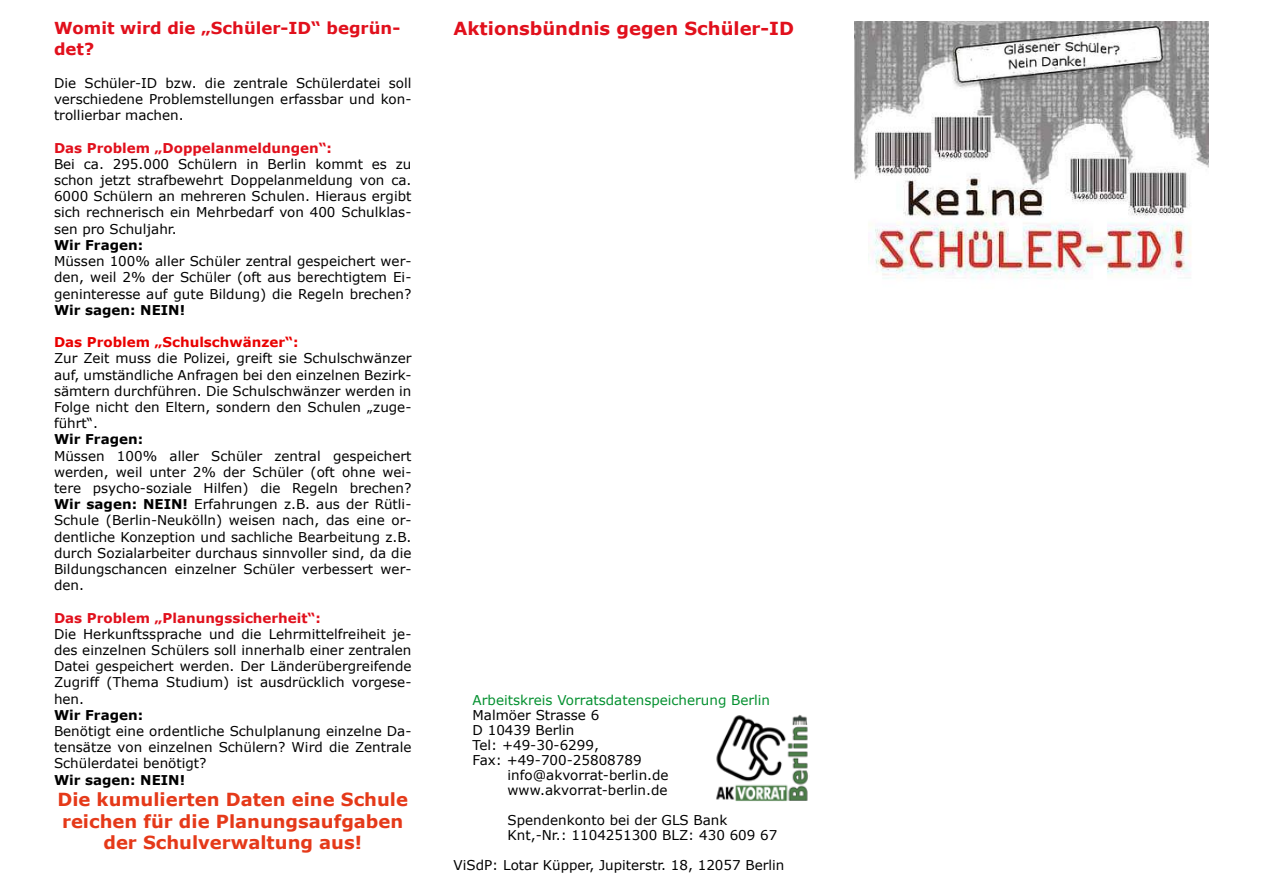
<style>
.page{position:relative;width:1263px;height:893px;background:#fff}
.page>*{position:absolute;margin:0;border:0;box-sizing:border-box;transform-origin:0 0}
.t1{font:700 18px/21.6px "Verdana";color:#e53919;text-align:center}
.t2{font:700 18px "Verdana";color:#e1101c}
.t3{font:700 16.5px/21.6px "Verdana";color:#e1101c}
.t4{font:13.5px/16.2px "Verdana";color:#000;text-align:justify}
.t5{font:700 13.5px "Verdana";color:#e1101c}
.t6{font:700 13.5px "Verdana";color:#000}
.t7{font:13.5px "Verdana";color:#03902f}
.t8{font:700 13.5px "Verdana";color:#e90000}
.s1{font-weight:700}
</style>
<div class="page">
<img style="left:716px;top:714px;width:92px;height:87px">
<img style="left:854px;top:21px;width:355px;height:258px">
<p class="t3" style="left:54px;top:17px;width:348px">Womit wird die „Schüler-ID“ begrün&shy;det?</p>
<p class="t4" style="left:54px;top:75px;width:359px">Die Schüler-ID bzw. die zentrale Schülerdatei soll verschiedene Problemstellungen erfassbar und kon&shy;trollierbar machen.</p>
<p class="t5" style="left:54px;top:139px;width:280px">Das Problem „Doppelanmeldungen“:</p>
<p class="t4" style="left:54px;top:156px;width:359px">Bei ca. 295.000 Schülern in Berlin kommt es zu schon jetzt strafbewehrt Doppelanmeldung von ca.<br>6000 Schülern an mehreren Schulen. Hieraus ergibt sich rechnerisch ein Mehrbedarf von 400 Schulklas&shy;sen pro Schuljahr.</p>
<p class="t6" style="left:54px;top:236px;width:91px">Wir Fragen:</p>
<p class="t4" style="left:54px;top:253px;width:359px">Müssen 100% aller Schüler zentral gespeichert wer&shy;den, weil 2% der Schüler (oft aus berechtigtem Ei&shy;geninteresse auf gute Bildung) die Regeln brechen?</p>
<p class="t6" style="left:54px;top:301px;width:133px">Wir sagen: NEIN!</p>
<p class="t8" style="left:54px;top:333px;width:246px">Das Problem „Schulschwänzer“:</p>
<p class="t4" style="left:54px;top:350px;width:359px">Zur Zeit muss die Polizei, greift sie Schulschwänzer auf, umständliche Anfragen bei den einzelnen Bezirk&shy;sämtern durchführen. Die Schulschwänzer werden in Folge nicht den Eltern, sondern den Schulen „zuge&shy;führt“.</p>
<p class="t6" style="left:54px;top:431px;width:91px">Wir Fragen:</p>
<p class="t4" style="left:54px;top:448px;width:359px">Müssen 100% aller Schüler zentral gespeichert werden, weil unter 2% der Schüler (oft ohne wei&shy;tere psycho-soziale Hilfen) die Regeln brechen?<br><span class="s1">Wir sagen: NEIN!</span> Erfahrungen z.B. aus der Rütli-Schule (Berlin-Neukölln) weisen nach, das eine or&shy;dentliche Konzeption und sachliche Bearbeitung z.B. durch Sozialarbeiter durchaus sinnvoller sind, da die Bildungschancen einzelner Schüler verbessert wer&shy;den.</p>
<p class="t5" style="left:54px;top:609px;width:268px">Das Problem „Planungssicherheit“:</p>
<p class="t4" style="left:54px;top:626px;width:359px">Die Herkunftssprache und die Lehrmittelfreiheit je&shy;des einzelnen Schülers soll innerhalb einer zentralen Datei gespeichert werden. Der Länderübergreifende Zugriff (Thema Studium) ist ausdrücklich vorgese&shy;hen.</p>
<p class="t6" style="left:54px;top:706px;width:91px">Wir Fragen:</p>
<p class="t4" style="left:54px;top:723px;width:359px">Benötigt eine ordentliche Schulplanung einzelne Da&shy;tensätze von einzelnen Schülern? Wird die Zentrale Schülerdatei benötigt?</p>
<p class="t6" style="left:54px;top:771px;width:133px">Wir sagen: NEIN!</p>
<h1 class="t1" style="left:57px;top:789px;width:352px">Die kumulierten Daten eine Schule reichen für die Planungsaufgaben der Schulverwaltung aus!</h1>
<h1 class="t2" style="left:454px;top:17px;width:342px">Aktionsbündnis gegen Schüler-ID</h1>
<p class="t7" style="left:473px;top:691px;width:299px">Arbeitskreis Vorratsdatenspeicherung Berlin</p>
<p class="t4" style="left:473px;top:707px;width:128px">Malmöer Strasse 6</p>
<p class="t4" style="left:473px;top:722px;width:103px">D 10439 Berlin</p>
<p class="t4" style="left:473px;top:737px;width:128px">Tel: +49-30-6299,</p>
<p class="t4" style="left:473px;top:752px;width:170px">Fax: +49-700-25808789</p>
<p class="t4" style="left:508px;top:767px;width:162px">info@akvorrat-berlin.de</p>
<p class="t4" style="left:508px;top:782px;width:161px">www.akvorrat-berlin.de</p>
<p class="t4" style="left:508px;top:812px;width:271px;line-height:15px">Spendenkonto bei der GLS Bank<br>Knt,-Nr.: 1104251300 BLZ: 430 609 67</p>
<p class="t4" style="left:454px;top:857px;width:332px">ViSdP: Lotar Küpper, Jupiterstr. 18, 12057 Berlin</p>
</div>
